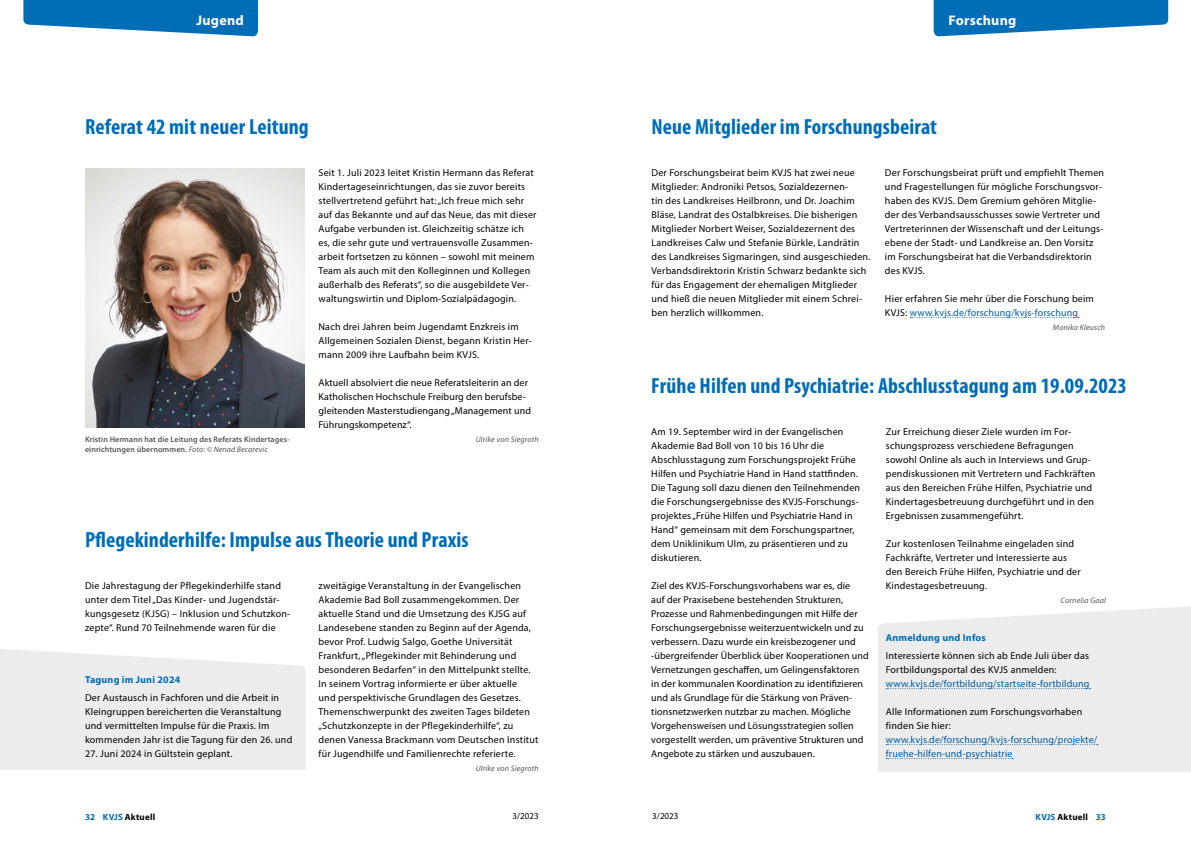
<style>
.page{position:relative;width:1191px;height:842px;background:#fff}
.page>*{position:absolute;margin:0;border:0;box-sizing:border-box;transform-origin:0 0}
.Inhalt_H1_Headline{font:700 condensed 22px "Myriad Pro";letter-spacing:.005em;color:#006db7}
.t1{font:700 14px "Myriad Pro";letter-spacing:.02em;color:#fff}
.Inhalt_P_Copytext{font:10px/14px "Myriad Pro";letter-spacing:.02em;color:#000}
.Inhalt_P_Copytext-2{font:10px/14px "Myriad Pro";letter-spacing:.015em;color:#005ba2}
.Inhalt_H2_Überschrift_Blau{font:700 10px "Myriad Pro";letter-spacing:.02em;color:#006db7}
.t2{font:700 9px "Myriad Pro";letter-spacing:.02em;color:#000}
.t3{font:9px "Myriad Pro";letter-spacing:.005em;color:#000}
.t4{font:600 8px/10px "Myriad Pro";letter-spacing:.01em;color:#565655}
.Inhalt_Autor{font:italic 8px "Myriad Pro";letter-spacing:.02em;color:#565655}
.s1{font-weight:400;font-style:italic}
.s2{color:#005ba2}
.s3{color:#006db7}
</style>
<div class="page">
<svg style="left:23px;top:0;width:235px;height:36px;background:#2783c2"></svg>
<svg style="left:933px;top:0;width:235px;height:36px;background:#2883c2"></svg>
<div style="left:878px;top:606px;width:313px;height:165px;background:#ececec"></div>
<div style="left:0;top:649px;width:306px;height:121px;background:#ececec"></div>
<svg style="left:886px;top:688px;width:204px;height:1px"></svg>
<svg style="left:886px;top:744px;width:211px;height:1px"></svg>
<svg style="left:886px;top:758px;width:127px;height:1px"></svg>
<svg style="left:910px;top:317px;width:168px;height:1px"></svg>
<img style="left:85px;top:169px;width:219px;height:258px">
<h2 class="t1" style="left:196px;top:11px;width:49px">Jugend</h2>
<h1 class="Inhalt_H1_Headline" style="left:85px;top:112px;width:225px">Referat 42 mit neuer Leitung</h1>
<p class="t4" style="left:85px;top:434px;width:206px">Kristin Hermann hat die Leitung des Referats Kindertages&shy;einrichtungen übernommen. <span class="s1">Foto: © Nenad Becarevic</span></p>
<p class="Inhalt_P_Copytext" style="left:318px;top:165px;width:219px">Seit 1. Juli 2023 leitet Kristin Hermann das Referat Kindertageseinrichtungen, das sie zuvor bereits stellvertretend geführt hat: „Ich freue mich sehr auf das Bekannte und auf das Neue, das mit dieser Aufgabe verbunden ist. Gleichzeitig schätze ich es, die sehr gute und vertrauensvolle Zusammen&shy;arbeit fortsetzen zu können – sowohl mit meinem Team als auch mit den Kolleginnen und Kollegen außerhalb des Referats“, so die ausgebildete Ver&shy;waltungswirtin und Diplom-Sozialpädagogin.</p>
<p class="Inhalt_P_Copytext" style="left:318px;top:319px;width:215px">Nach drei Jahren beim Jugendamt Enzkreis im<br>Allgemeinen Sozialen Dienst, begann Kristin Her&shy;mann 2009 ihre Laufbahn beim KVJS.</p>
<p class="Inhalt_P_Copytext" style="left:318px;top:375px;width:214px">Aktuell absolviert die neue Referatsleiterin an der Katholischen Hochschule Freiburg den berufsbe&shy;gleitenden Masterstudiengang „Management und Führungskompetenz“.</p>
<p class="Inhalt_Autor" style="left:476px;top:434px;width:65px">Ulrike von Siegroth</p>
<h1 class="Inhalt_H1_Headline" style="left:85px;top:525px;width:385px">Pflegekinderhilfe: Impulse aus Theorie und Praxis</h1>
<p class="Inhalt_P_Copytext" style="left:85px;top:578px;width:207px">Die Jahrestagung der Pflegekinderhilfe stand unter dem Titel „Das Kinder- und Jugendstär&shy;kungsgesetz (KJSG) – Inklusion und Schutzkon&shy;zepte“. Rund 70 Teilnehmende waren für die</p>
<p class="Inhalt_P_Copytext" style="left:318px;top:578px;width:221px">zweitägige Veranstaltung in der Evangelischen Akademie Bad Boll zusammengekommen. Der aktuelle Stand und die Umsetzung des KJSG auf Landesebene standen zu Beginn auf der Agenda, bevor Prof. Ludwig Salgo, Goethe Universität Frankfurt, „Pflegekinder mit Behinderung und besonderen Bedarfen“ in den Mittelpunkt stellte.<br>In seinem Vortrag informierte er über aktuelle<br>und perspektivische Grundlagen des Gesetzes.<br>Themenschwerpunkt des zweiten Tages bildeten „Schutzkonzepte in der Pflegekinderhilfe“, zu denen Vanessa Brackmann vom Deutschen Institut für Jugendhilfe und Familienrechte referierte.</p>
<p class="Inhalt_Autor" style="left:476px;top:763px;width:65px">Ulrike von Siegroth</p>
<h2 class="Inhalt_H2_Überschrift_Blau" style="left:85px;top:673px;width:97px">Tagung im Juni 2024</h2>
<p class="Inhalt_P_Copytext" style="left:85px;top:690px;width:209px">Der Austausch in Fachforen und die Arbeit in Kleingruppen bereicherten die Veranstaltung und vermittelten Impulse für die Praxis. Im kommenden Jahr ist die Tagung für den 26. und</p>
<p class="Inhalt_P_Copytext" style="left:85px;top:746px;width:149px">27. Juni 2024 in Gültstein geplant.</p>
<h2 class="t1" style="left:948px;top:11px;width:69px">Forschung</h2>
<h1 class="Inhalt_H1_Headline" style="left:651px;top:112px;width:287px">Neue Mitglieder im Forschungsbeirat</h1>
<p class="Inhalt_P_Copytext" style="left:651px;top:165px;width:220px">Der Forschungsbeirat beim KVJS hat zwei neue Mitglieder: Androniki Petsos, Sozialdezernen-<br>tin des Landkreises Heilbronn, und Dr. Joachim Bläse, Landrat des Ostalbkreises. Die bisherigen Mitglieder Norbert Weiser, Sozialdezernent des Landkreises Calw und Stefanie Bürkle, Landrätin des Landkreises Sigmaringen, sind ausgeschieden.<br>Verbandsdirektorin Kristin Schwarz bedankte sich für das Engagement der ehemaligen Mitglieder und hieß die neuen Mitglieder mit einem Schrei&shy;ben herzlich willkommen.</p>
<p class="Inhalt_P_Copytext" style="left:885px;top:165px;width:221px">Der Forschungsbeirat prüft und empfiehlt Themen und Fragestellungen für mögliche Forschungsvor&shy;haben des KVJS. Dem Gremium gehören Mitglie&shy;der des Verbandsausschusses sowie Vertreter und Vertreterinnen der Wissenschaft und der Leitungs&shy;ebene der Stadt- und Landkreise an. Den Vorsitz im Forschungsbeirat hat die Verbandsdirektorin des KVJS.</p>
<p class="Inhalt_P_Copytext" style="left:885px;top:291px;width:210px">Hier erfahren Sie mehr über die Forschung beim<br>KVJS: <span class="s2">www.kvjs.de/forschung/kvjs-forschung</span></p>
<p class="Inhalt_Autor" style="left:1053px;top:322px;width:54px">Monika Kleusch</p>
<h1 class="Inhalt_H1_Headline" style="left:651px;top:371px;width:477px">Frühe Hilfen und Psychiatrie: Abschlusstagung am 19.09.2023</h1>
<p class="Inhalt_P_Copytext" style="left:651px;top:424px;width:210px">Am 19. September wird in der Evangelischen Akademie Bad Boll von 10 bis 16 Uhr die Abschlusstagung zum Forschungsprojekt Frühe Hilfen und Psychiatrie Hand in Hand stattfinden.<br>Die Tagung soll dazu dienen den Teilnehmenden die Forschungsergebnisse des KVJS-Forschungs&shy;projektes „Frühe Hilfen und Psychiatrie Hand in Hand“ gemeinsam mit dem Forschungspartner, dem Uniklinikum Ulm, zu präsentieren und zu diskutieren.</p>
<p class="Inhalt_P_Copytext" style="left:651px;top:578px;width:219px">Ziel des KVJS-Forschungsvorhabens war es, die<br>auf der Praxisebene bestehenden Strukturen, Prozesse und Rahmenbedingungen mit Hilfe der Forschungsergebnisse weiterzuentwickeln und zu verbessern. Dazu wurde ein kreisbezogener und -übergreifender Überblick über Kooperationen und Vernetzungen geschaffen, um Gelingensfaktoren in der kommunalen Koordination zu identifizieren und als Grundlage für die Stärkung von Präven&shy;tionsnetzwerken nutzbar zu machen. Mögliche Vorgehensweisen und Lösungsstrategien sollen vorgestellt werden, um präventive Strukturen und Angebote zu stärken und auszubauen.</p>
<p class="Inhalt_P_Copytext" style="left:886px;top:424px;width:211px">Zur Erreichung dieser Ziele wurden im For&shy;schungsprozess verschiedene Befragungen sowohl Online als auch in Interviews und Grup&shy;pendiskussionen mit Vertretern und Fachkräften aus den Bereichen Frühe Hilfen, Psychiatrie und Kindertagesbetreuung durchgeführt und in den Ergebnissen zusammengeführt.</p>
<p class="Inhalt_P_Copytext" style="left:886px;top:536px;width:196px">Zur kostenlosen Teilnahme eingeladen sind Fachkräfte, Vertreter und Interessierte aus den Bereich Frühe Hilfen, Psychiatrie und der Kindestagesbetreuung.</p>
<p class="Inhalt_Autor" style="left:1060px;top:595px;width:47px">Cornelia Gaal</p>
<h2 class="Inhalt_H2_Überschrift_Blau" style="left:886px;top:631px;width:101px">Anmeldung und Infos</h2>
<p class="Inhalt_P_Copytext" style="left:886px;top:648px;width:205px">Interessierte können sich ab Ende Juli über das<br>Fortbildungsportal des KVJS anmelden: <span class="s2">www.kvjs.de/fortbildung/startseite-fortbildung</span></p>
<p class="Inhalt_P_Copytext" style="left:886px;top:704px;width:198px">Alle Informationen zum Forschungsvorhaben finden Sie hier:</p>
<p class="Inhalt_P_Copytext-2" style="left:886px;top:732px;width:213px">www.kvjs.de/forschung/kvjs-forschung/projekte/ fruehe-hilfen-und-psychiatrie</p>
<p class="t2" style="left:85px;top:811px;width:72px"><span class="s3">32 KVJS</span> Aktuell</p>
<p class="t3" style="left:512px;top:811px;width:28px">3/2023</p>
<p class="t3" style="left:652px;top:811px;width:28px">3/2023</p>
<p class="t2" style="left:1035px;top:811px;width:72px"><span class="s3">KVJS</span> Aktuell <span class="s3">33</span></p>
</div>
